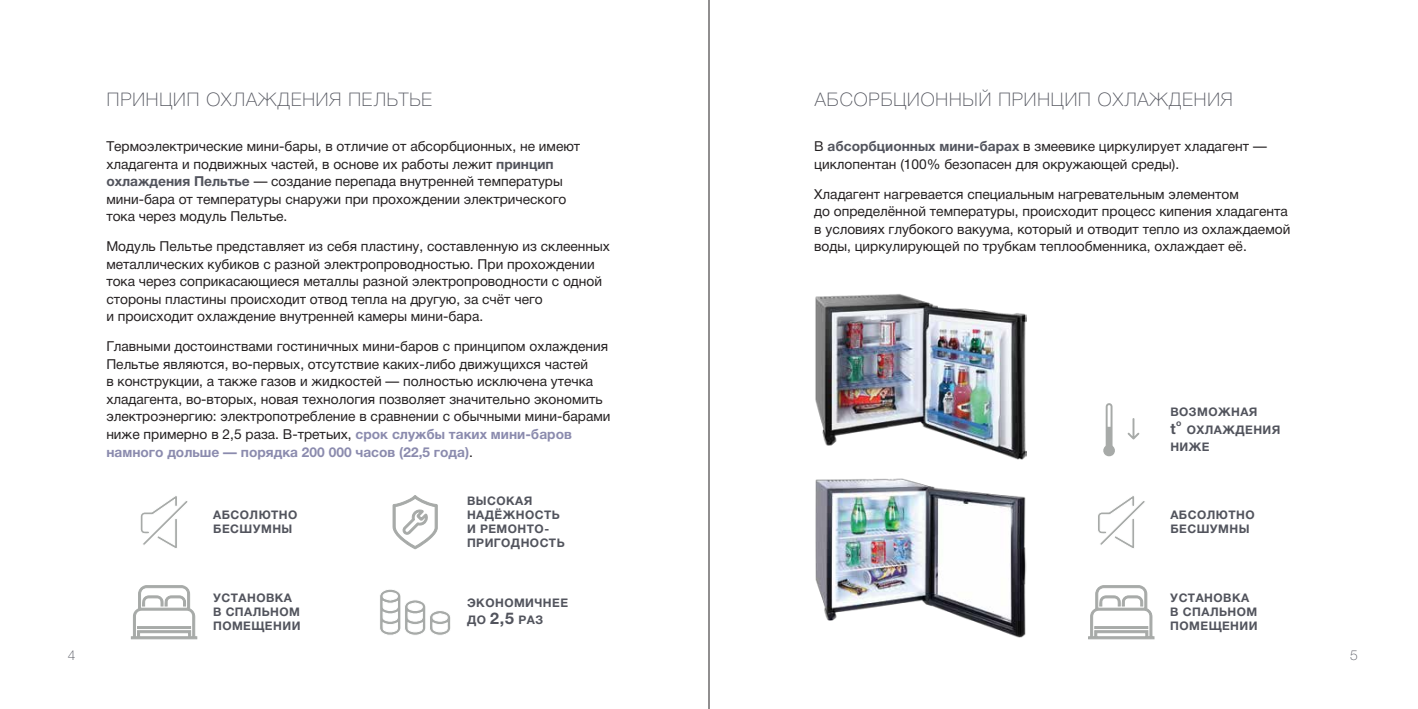
<style>
.page{position:relative;width:1418px;height:709px;background:#fff}
.page>*{position:absolute;margin:0;border:0;box-sizing:border-box;transform-origin:0 0}
.t1{font:100 18.75px "Helvetica Neue Cyr";letter-spacing:.05em;color:#52545d}
.t2{font:700 15px "Helvetica Neue Cyr";color:#52545d}
.t3{font:13.75px/17.5px "Helvetica Neue Cyr";color:#231f20}
.t4{font:100 13.75px "Helvetica Neue Cyr";color:#52545d}
.t5{font:700 11.88px/14.2px "Helvetica Neue Cyr";letter-spacing:.04em;color:#52545d}
.t6{font:700 8.75px "Helvetica Neue Cyr";color:#52545d}
.s1{font-weight:700;color:#52545d}
.s2{font-weight:700;color:#8b8bae}
.s3{font-size:16.25px}
</style>
<div class="page">
<hr style="left:708px;top:0;width:1px;height:709px;background:#231f20">
<svg style="left:131px;top:585px;width:66px;height:54px"></svg>
<svg style="left:140px;top:496px;width:48px;height:52px"></svg>
<svg style="left:380px;top:495px;width:71px;height:140px"></svg>
<svg style="left:1088px;top:585px;width:66px;height:54px"></svg>
<svg style="left:1098px;top:496px;width:47px;height:52px"></svg>
<img style="left:815px;top:294px;width:211px;height:165px">
<svg style="left:1103px;top:403px;width:12px;height:54px"></svg>
<svg style="left:1127px;top:418px;width:12px;height:22px"></svg>
<img style="left:815px;top:478px;width:211px;height:160px">
<h1 class="t1" style="left:107px;top:89px;width:327px">ПРИНЦИП ОХЛАЖДЕНИЯ ПЕЛЬТЬЕ</h1>
<p class="t3" style="left:106px;top:138px;width:475px">Термоэлектрические мини-бары, в отличие от абсорбционных, не имеют хладагента и подвижных частей, в основе их работы лежит <span class="s1">принцип охлаждения Пельтье</span> — создание перепада внутренней температуры мини-бара от температуры снаружи при прохождении электрического тока через модуль Пельтье.</p>
<p class="t3" style="left:106px;top:238px;width:505px">Модуль Пельтье представляет из себя пластину, составленную из склеенных металлических кубиков с разной электропроводностью. При прохождении тока через соприкасающиеся металлы разной электропроводности с одной стороны пластины происходит отвод тепла на другую, за счёт чего<br>и происходит охлаждение внутренней камеры мини-бара.</p>
<p class="t3" style="left:106px;top:338px;width:505px">Главными достоинствами гостиничных мини-баров с принципом охлаждения Пельтье являются, во-первых, отсутствие каких-либо движущихся частей<br>в конструкции, а также газов и жидкостей — полностью исключена утечка хладагента, во-вторых, новая технология позволяет значительно экономить электроэнергию: электропотребление в сравнении с обычными мини-барами ниже примерно в 2,5 раза. В-третьих, <span class="s2">срок службы таких мини-баров намного дольше — порядка 200 000 часов (22,5 года)</span>.</p>
<h1 class="t1" style="left:814px;top:89px;width:419px">АБСОРБЦИОННЫЙ ПРИНЦИП ОХЛАЖДЕНИЯ</h1>
<p class="t3" style="left:814px;top:138px;width:454px">В <span class="s1">абсорбционных мини-барах</span> в змеевике циркулирует хладагент — циклопентан (100% безопасен для окружающей среды).</p>
<p class="t3" style="left:814px;top:185px;width:477px">Хладагент нагревается специальным нагревательным элементом<br>до определённой температуры, происходит процесс кипения хладагента в условиях глубокого вакуума, который и отводит тепло из охлаждаемой воды, циркулирующей по трубкам теплообменника, охлаждает её.</p>
<p class="t5" style="left:1170px;top:405px;width:89px">ВОЗМОЖНАЯ</p>
<p class="t2" style="left:1170px;top:420px;width:7px">t</p>
<p class="t6" style="left:1176px;top:418px;width:7px">о</p>
<p class="t5" style="left:1170px;top:420px;width:112px;line-height:17.5px;text-indent:16px">ОХЛАЖДЕНИЯ<br>НИЖЕ</p>
<p class="t5" style="left:213px;top:507px;width:86px">АБСОЛЮТНО<br>БЕСШУМНЫ</p>
<p class="t5" style="left:467px;top:493px;width:99px">ВЫСОКАЯ<br>НАДЁЖНОСТЬ<br>И РЕМОНТО-<br>ПРИГОДНОСТЬ</p>
<p class="t5" style="left:1170px;top:507px;width:86px">АБСОЛЮТНО<br>БЕСШУМНЫ</p>
<p class="t5" style="left:213px;top:590px;width:89px">УСТАНОВКА<br>В СПАЛЬНОМ<br>ПОМЕЩЕНИИ</p>
<p class="t5" style="left:467px;top:594px;width:103px;line-height:17.5px">ЭКОНОМИЧНЕЕ<br>ДО <span class="s3">2,5</span> РАЗ</p>
<p class="t5" style="left:1170px;top:590px;width:89px">УСТАНОВКА<br>В СПАЛЬНОМ<br>ПОМЕЩЕНИИ</p>
<p class="t4" style="left:68px;top:647px;width:9px">4</p>
<p class="t4" style="left:1349px;top:647px;width:9px">5</p>
</div>
